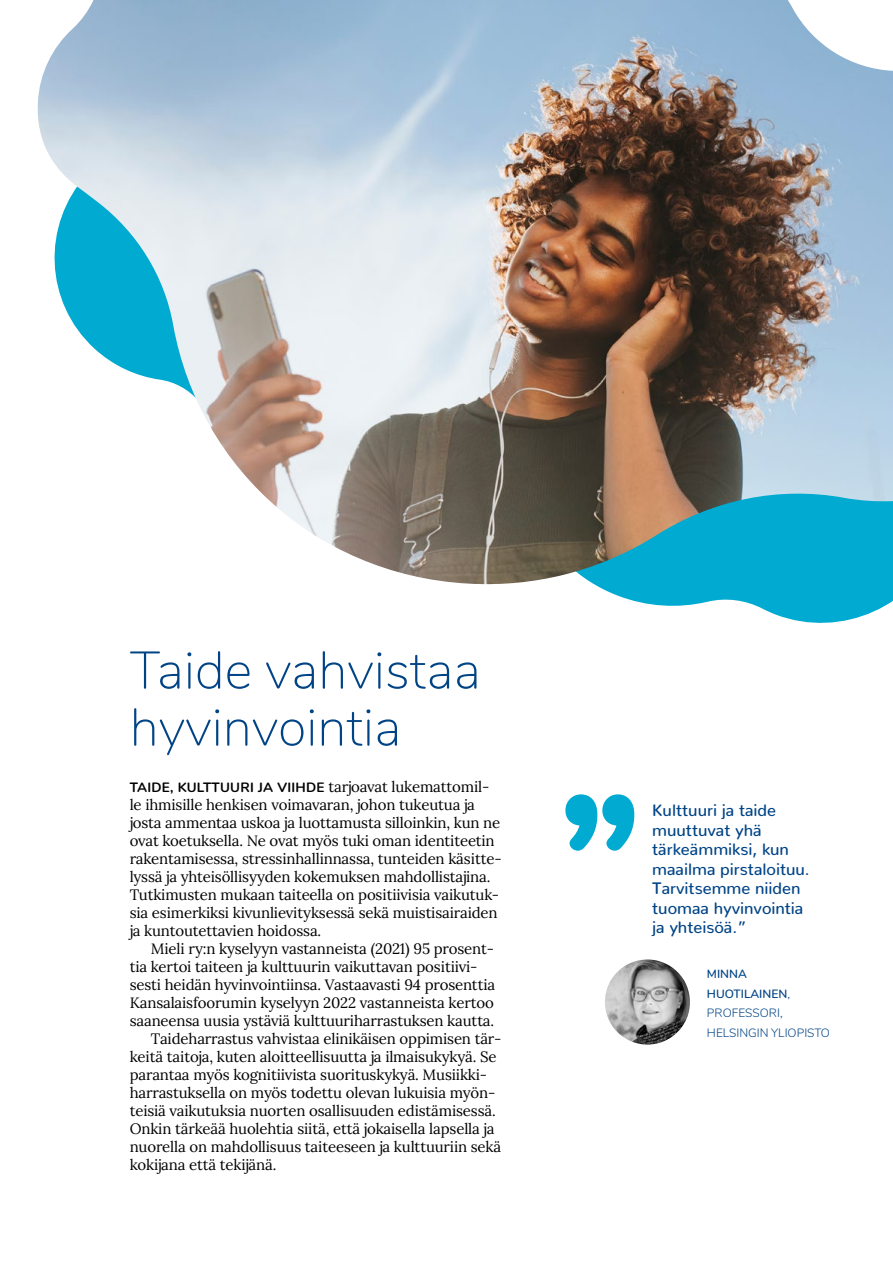
<style>
.page{position:relative;width:893px;height:1263px;background:#fff}
.page>*{position:absolute;margin:0;border:0;box-sizing:border-box;transform-origin:0 0}
.t1{font:200 52.5px/57px "Nunito";color:#004486}
.t2{font:500 16.5px/19.5px "Nunito";color:#004486}
.t3{font:15px/18px "Lora";letter-spacing:-.01em;color:#000}
.t4{font:700 13.5px "Nunito";letter-spacing:.02em;color:#000}
.t5{font:300 12px/19.5px "Nunito";color:#004486}
.s1{font-family:"Lora";font-weight:400;font-size:15px}
.s2{font-weight:600}
</style>
<div class="page">
<svg style="left:595px;top:585px;width:298px;height:38px;fill:#00aad0"></svg>
<img style="left:37px;top:0;width:856px;height:585px">
<svg style="left:565px;top:794px;width:69px;height:57px"></svg>
<img style="left:605px;top:959px;width:85px;height:85px;border-radius:43px">
<p class="t1" style="left:130px;top:639px;width:353px">Taide vahvistaa hyvinvointia</p>
<p class="t4" style="left:130px;top:777px;width:361px">TAIDE, KULTTUURI JA VIIHDE <span class="s1">tarjoavat lukemattomil-</span></p>
<p class="t3" style="left:130px;top:795px;width:374px">le ihmisille henkisen voimavaran, johon tukeutua ja josta ammentaa uskoa ja luottamusta silloinkin, kun ne ovat koetuksella. Ne ovat myös tuki oman identiteetin rakentamisessa, stressinhallinnassa, tunteiden käsitte&shy;lyssä ja yhteisöllisyyden kokemuksen mahdollistajina.<br>Tutkimusten mukaan taiteella on positiivisia vaikutuk&shy;sia esimerkiksi kivunlievityksessä sekä muistisairaiden ja kuntoutettavien hoidossa.</p>
<p class="t3" style="left:130px;top:939px;width:367px;text-indent:21px">Mieli ry:n kyselyyn vastanneista (2021) 95 prosent&shy;tia kertoi taiteen ja kulttuurin vaikuttavan positiivi&shy;sesti heidän hyvinvointiinsa. Vastaavasti 94 prosenttia Kansalaisfoorumin kyselyyn 2022 vastanneista kertoo saaneensa uusia ystäviä kulttuuriharrastuksen kautta.</p>
<p class="t3" style="left:130px;top:1029px;width:373px;text-indent:21px">Taideharrastus vahvistaa elinikäisen oppimisen tär&shy;keitä taitoja, kuten aloitteellisuutta ja ilmaisukykyä. Se parantaa myös kognitiivista suorituskykyä. Musiikki&shy;harrastuksella on myös todettu olevan lukuisia myön&shy;teisiä vaikutuksia nuorten osallisuuden edistämisessä.<br>Onkin tärkeää huolehtia siitä, että jokaisella lapsella ja nuorella on mahdollisuus taiteeseen ja kulttuuriin sekä kokijana että tekijänä.</p>
<p class="t2" style="left:652px;top:799px;width:159px">Kulttuuri ja taide muuttuvat yhä tärkeämmiksi, kun maailma pirstaloituu.<br>Tarvitsemme niiden tuomaa hyvinvointia</p>
<p class="t2" style="left:652px;top:916px;width:96px">ja yhteisöä.”</p>
<p class="t5" style="left:707px;top:964px;width:125px"><span class="s2">MINNA<br>HUOTILAINEN</span>,<br>PROFESSORI,<br>HELSINGIN YLIOPISTO</p>
</div>
